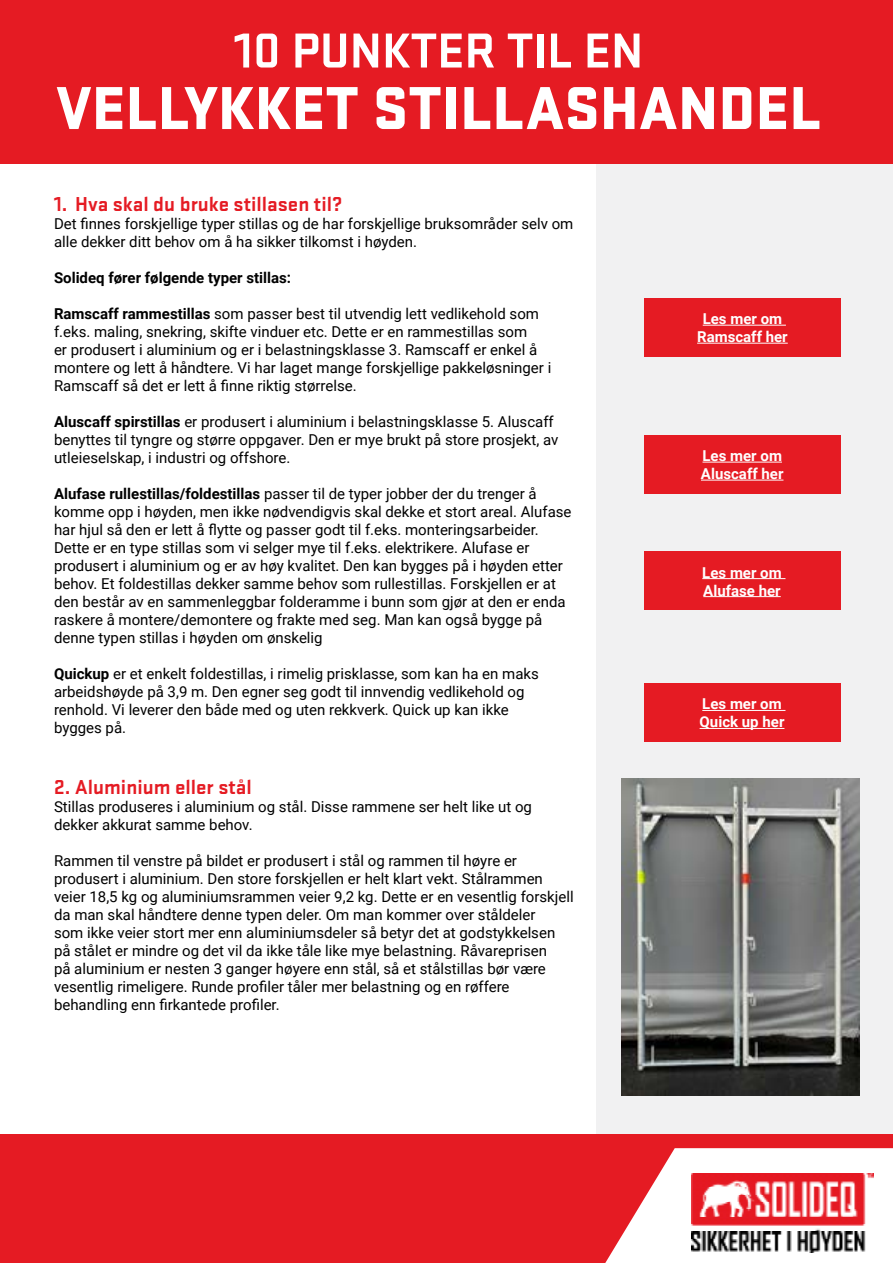
<style>
.page{position:relative;width:893px;height:1263px;background:#fff}
.page>*{position:absolute;margin:0;border:0;box-sizing:border-box;transform-origin:0 0}
.t1{font:900 63px "Stratum No 1";color:#fff}
.t2{font:700 51px "Stratum No 1";color:#fff}
.t3{font:700 21px "Stratum No 1";color:#e51b23}
.t4{font:15px/18px "Roboto";color:#000}
.t5{font:700 15px/18px "Roboto";color:#fff}
.t6{font:700 15px "Roboto";color:#000}
.s1{font-weight:700}
</style>
<div class="page">
<div style="left:596px;top:159px;width:297px;height:981px;background:#f1f1f2"></div>
<div style="left:0;top:0;width:893px;height:164px;background:#e51b23"></div>
<div style="left:0;top:1134px;width:893px;height:129px;background:#e51b23"></div>
<svg style="left:605px;top:1148px;width:288px;height:115px"></svg>
<img style="left:691px;top:1173px;width:182px;height:80px">
<img style="left:621px;top:778px;width:238px;height:317px">
<div style="left:644px;top:298px;width:196px;height:59px;background:#e51b23"></div>
<div style="left:644px;top:551px;width:196px;height:59px;background:#e51b23"></div>
<div style="left:644px;top:435px;width:196px;height:59px;background:#e51b23"></div>
<div style="left:644px;top:683px;width:196px;height:59px;background:#e51b23"></div>
<hr style="left:703px;top:325px;width:83px;height:1px;background:#fff">
<hr style="left:697px;top:343px;width:91px;height:1px;background:#fff">
<hr style="left:702px;top:578px;width:83px;height:1px;background:#fff">
<hr style="left:703px;top:596px;width:78px;height:1px;background:#fff">
<hr style="left:702px;top:710px;width:83px;height:1px;background:#fff">
<hr style="left:700px;top:728px;width:84px;height:1px;background:#fff">
<hr style="left:702px;top:462px;width:80px;height:1px;background:#fff">
<hr style="left:701px;top:480px;width:82px;height:1px;background:#fff">
<h2 class="t2" style="left:234px;top:22px;width:411px">10 PUNKTER TIL EN</h2>
<h1 class="t1" style="left:56px;top:72px;width:767px">VELLYKKET STILLASHANDEL</h1>
<h3 class="t3" style="left:54px;top:192px;width:290px">1. Hva skal du bruke stillasen til?</h3>
<p class="t4" style="left:54px;top:214px;width:521px">Det finnes forskjellige typer stillas og de har forskjellige bruksområder selv om alle dekker ditt behov om å ha sikker tilkomst i høyden.</p>
<p class="t6" style="left:54px;top:267px;width:239px">Solideq fører følgende typer stillas:</p>
<p class="t4" style="left:54px;top:304px;width:499px"><span class="s1">Ramscaff rammestillas</span> som passer best til utvendig lett vedlikehold som<br>.f eks. maling, snekring, skifte vinduer etc. Dette er en rammestillas som<br>er produsert i aluminium og er i belastningsklasse 3. Ramscaff er enkel å montere og lett å håndtere. Vi har laget mange forskjellige pakkeløsninger i Ramscaff så det er lett å finne riktig størrelse.</p>
<p class="t4" style="left:54px;top:412px;width:506px"><span class="s1">Aluscaff spirstillas</span> er produsert i aluminium i belastningsklasse 5. Aluscaff benyttes til tyngre og større oppgaver. Den er mye brukt på store prosjekt, av utleieselskap i, industri og offshore.</p>
<p class="t4" style="left:54px;top:484px;width:519px"><span class="s1">Alufase rullestillas/foldestillas</span> passer til de typer jobber der du trenger å komme opp i høyden, men ikke nødvendigvis skal dekke et stort areal. Alufase har hjul så den er lett å flytte og passer godt til .f eks. monteringsarbeider.<br>Dette er en type stillas som vi selger mye til .f eks. elektrikere. Alufase er produsert i aluminium og er av høy kvalitet. Den kan bygges på i høyden etter behov. Et foldestillas dekker samme behov som rullestillas. Forskjellen er at den består av en sammenleggbar folderamme i bunn som gjør at den er enda raskere å montere/demontere og frakte med seg. Man kan også bygge på denne typen stillas i høyden om ønskelig</p>
<p class="t4" style="left:54px;top:664px;width:486px"><span class="s1">Quickup</span> er et enkelt foldestillas i, rimelig prisklasse, som kan ha en maks arbeidshøyde på 3,9 m. Den egner seg godt til innvendig vedlikehold og renhold. Vi leverer den både med og uten rekkverk. Quick up kan ikke bygges på.</p>
<h3 class="t3" style="left:54px;top:775px;width:199px">2. Aluminium eller stål</h3>
<p class="t4" style="left:54px;top:797px;width:479px">Stillas produseres i aluminium og stål. Disse rammene ser helt like ut og dekker akkurat samme behov.</p>
<p class="t4" style="left:54px;top:851px;width:521px">Rammen til venstre på bildet er produsert i stål og rammen til høyre er produsert i aluminium. Den store forskjellen er helt klart vekt. Stålrammen veier 18,5 kg og aluminiumsrammen veier 9,2 kg. Dette er en vesentlig forskjell da man skal håndtere denne typen deler. Om man kommer over ståldeler<br>som ikke veier stort mer enn aluminiumsdeler så betyr det at godstykkelsen på stålet er mindre og det vil da ikke tåle like mye belastning. Råvareprisen<br>på aluminium er nesten 3 ganger høyere enn stål, så et stålstillas bør være vesentlig rimeligere. Runde profiler tåler mer belastning og en røffere behandling enn firkantede profiler.</p>
<p class="t5" style="left:697px;top:309px;width:92px;text-align:center">Les mer om<br>Ramscaff her</p>
<p class="t5" style="left:701px;top:446px;width:84px">Les mer om<br>Aluscaff her</p>
<p class="t5" style="left:702px;top:563px;width:81px">Les mer om<br>Alufase her</p>
<p class="t5" style="left:700px;top:694px;width:86px">Les mer om<br>Quick up her</p>
</div>
